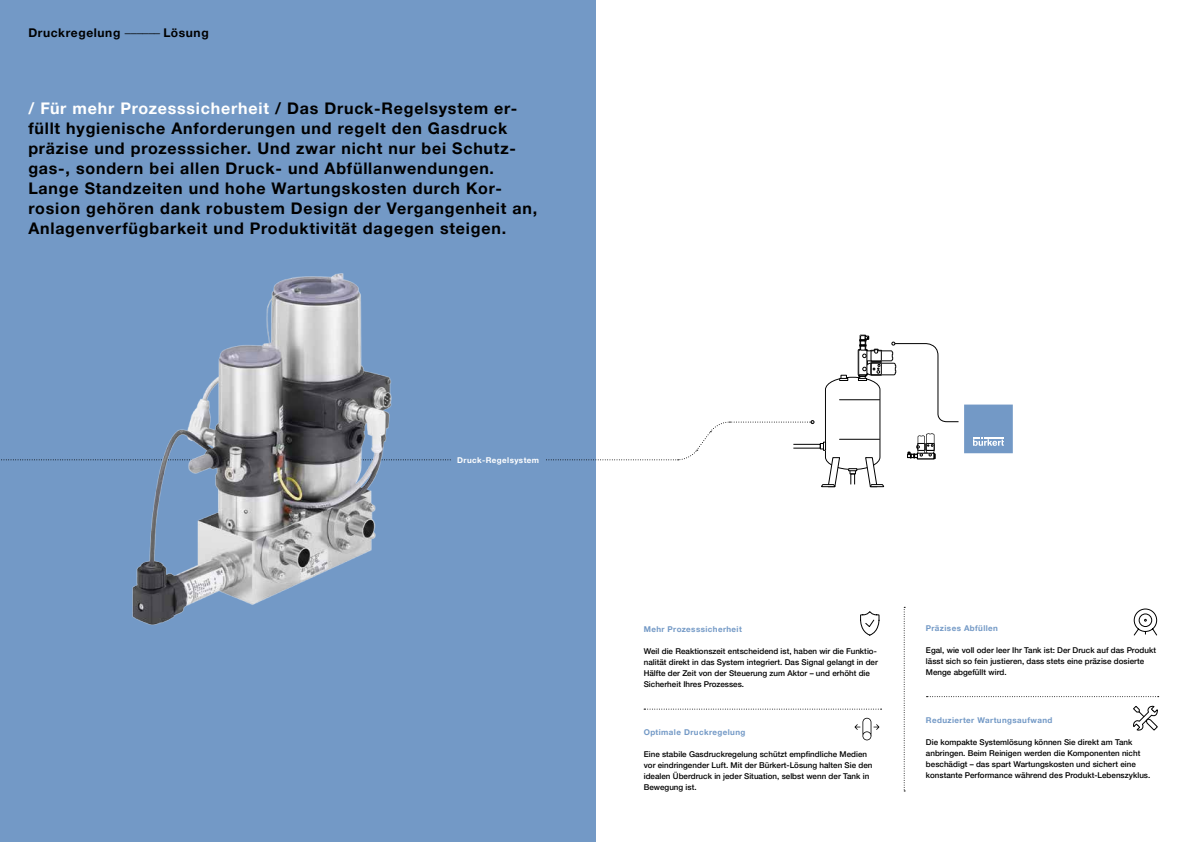
<style>
.page{position:relative;width:1191px;height:842px;background:#fff}
.page>*{position:absolute;margin:0;border:0;box-sizing:border-box;transform-origin:0 0}
.t1{font:700 16px/20px "Helvetica Neue LTW1 G";letter-spacing:.05em;color:#000}
.t2{font:700 12px "Helvetica Neue LTW1 G";letter-spacing:.05em;color:#000}
.t3{font:500 8px/11px "Helvetica Neue LTW1 G";letter-spacing:.005em;color:#000}
.t4{font:700 8px "Helvetica Neue LTW1 G";letter-spacing:.05em;color:#7399c6}
.t5{font:700 8px "Helvetica Neue LTW1 G";letter-spacing:.05em;color:#fff}
.s1{font-weight:300}
.s2{color:#fff}
</style>
<div class="page">
<div style="left:0;top:0;width:595px;height:842px;background:#7399c6"></div>
<div style="left:964px;top:405px;width:48px;height:48px;background:#7399c6"></div>
<svg style="left:973px;top:437px;width:31px;height:9px"></svg>
<img style="left:132px;top:273px;width:244px;height:352px">
<svg style="left:903px;top:607px;width:2px;height:184px"></svg>
<svg style="left:1px;top:335px;width:958px;height:152px"></svg>
<svg style="left:854px;top:718px;width:25px;height:22px"></svg>
<svg style="left:926px;top:696px;width:232px;height:1px"></svg>
<svg style="left:644px;top:709px;width:237px;height:1px"></svg>
<svg style="left:1133px;top:608px;width:24px;height:28px"></svg>
<svg style="left:860px;top:612px;width:19px;height:24px"></svg>
<svg style="left:1133px;top:705px;width:25px;height:26px"></svg>
<h2 class="t2" style="left:28px;top:25px;width:182px">Druckregelung <span class="s1">––––––</span> Lösung</h2>
<p class="t1" style="left:28px;top:98px;width:510px"><span class="s2">/ Für mehr Prozesssicherheit</span> / Das Druck-Regelsystem er&shy;füllt hygienische Anforderungen und regelt den Gasdruck präzise und prozesssicher. Und zwar nicht nur bei Schutz&shy;gas-, sondern bei allen Druck- und Abfüllanwendungen.<br>Lange Standzeiten und hohe Wartungskosten durch Kor&shy;rosion gehören dank robustem Design der Vergangenheit an, Anlagenverfügbarkeit und Produktivität dagegen steigen.</p>
<p class="t5" style="left:457px;top:455px;width:83px">Druck-Regelsystem</p>
<p class="t4" style="left:643px;top:624px;width:100px">Mehr Prozesssicherheit</p>
<p class="t3" style="left:643px;top:646px;width:236px">Weil die Reaktionszeit entscheidend ist, haben wir die Funktio&shy;nalität direkt in das System integriert. Das Signal gelangt in der Hälfte der Zeit von der Steuerung zum Aktor – und erhöht die Sicherheit Ihres Prozesses.</p>
<p class="t4" style="left:643px;top:727px;width:103px">Optimale Druckregelung</p>
<p class="t3" style="left:643px;top:749px;width:230px">Eine stabile Gasdruckregelung schützt empfindliche Medien vor eindringender Luft. Mit der Bürkert-Lösung halten Sie den idealen Überdruck in jeder Situation, selbst wenn der Tank in Bewegung ist.</p>
<p class="t4" style="left:926px;top:623px;width:74px">Präzises Abfüllen</p>
<p class="t3" style="left:926px;top:644px;width:231px">Egal, wie voll oder leer Ihr Tank ist: Der Druck auf das Produkt lässt sich so fein justieren, dass stets eine präzise dosierte<br>Menge abgefüllt wird.</p>
<p class="t4" style="left:926px;top:715px;width:128px">Reduzierter Wartungsaufwand</p>
<p class="t3" style="left:926px;top:736px;width:226px">Die kompakte Systemlösung können Sie direkt am Tank anbringen. Beim Reinigen werden die Komponenten nicht beschädigt – das spart Wartungskosten und sichert eine konstante Performance während des Produkt-Lebenszyklus.</p>
</div>
